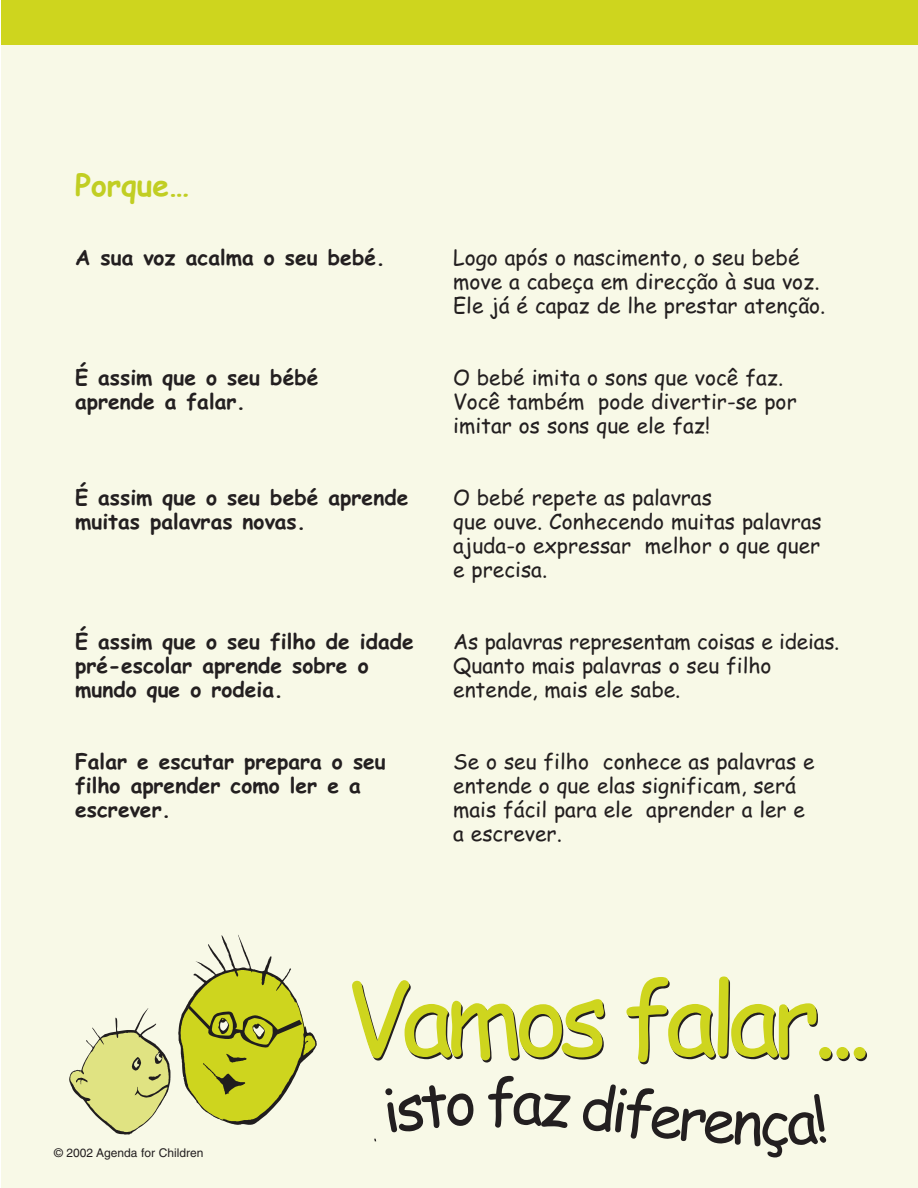
<style>
.page{position:relative;width:918px;height:1188px;background:#fff}
.page>*{position:absolute;margin:0;border:0;box-sizing:border-box;transform-origin:0 0}
.t1{font:700 30px "Comic Sans MS";color:#c1ce23}
.t2{font:21px/24px "Comic Sans MS";color:#231f20}
.t3{font:700 21px "Comic Sans MS";color:#231f20}
.t4{font:12px "Helvetica";color:#231f20}
</style>
<div class="page">
<div style="left:2px;top:29px;width:916px;height:1159px;background:#f8f9e7"></div>
<svg style="left:69px;top:1008px;width:101px;height:127px"></svg>
<svg style="left:178px;top:935px;width:139px;height:190px"></svg>
<div style="left:2px;top:0;width:916px;height:45px;background:#ced51e"></div>
<svg style="left:352px;top:980px;width:253px;height:83px"></svg>
<svg style="left:626px;top:977px;width:241px;height:87px"></svg>
<svg style="left:385px;top:1085px;width:89px;height:47px"></svg>
<svg style="left:488px;top:1076px;width:83px;height:52px"></svg>
<svg style="left:583px;top:1084px;width:243px;height:73px"></svg>
<h1 class="t1" style="left:75px;top:168px;width:116px">Porque…</h1>
<p class="t3" style="left:75px;top:245px;width:312px">A sua voz acalma o seu bebé.</p>
<p class="t2" style="left:453px;top:246px;width:374px">Logo após o nascimento, o seu bebé move a cabeça em direcção à sua voz.<br>Ele já é capaz de lhe prestar atenção.</p>
<p class="t3" style="left:75px;top:365px;width:245px">É assim que o seu bébé</p>
<p class="t2" style="left:453px;top:366px;width:332px">O bebé imita o sons que você faz.</p>
<p class="t3" style="left:75px;top:389px;width:172px">aprende a falar.</p>
<p class="t2" style="left:453px;top:390px;width:345px">Você também pode divertir-se por imitar os sons que ele faz!</p>
<p class="t3" style="left:75px;top:485px;width:335px">É assim que o seu bebé aprende</p>
<p class="t2" style="left:453px;top:486px;width:260px">O bebé repete as palavras</p>
<p class="t3" style="left:75px;top:509px;width:232px">muitas palavras novas.</p>
<p class="t2" style="left:453px;top:510px;width:370px;text-align:justify">que ouve. Conhecendo muitas palavras ajuda-o expressar melhor o que quer e precisa.</p>
<p class="t3" style="left:75px;top:629px;width:340px">É assim que o seu filho de idade</p>
<p class="t2" style="left:453px;top:630px;width:388px">As palavras representam coisas e ideias.</p>
<p class="t3" style="left:75px;top:653px;width:295px">pré-escolar aprende sobre o</p>
<p class="t2" style="left:453px;top:654px;width:320px">Quanto mais palavras o seu filho</p>
<p class="t3" style="left:75px;top:677px;width:210px">mundo que o rodeia.</p>
<p class="t2" style="left:453px;top:678px;width:229px">entende, mais ele sabe.</p>
<p class="t3" style="left:75px;top:749px;width:312px">Falar e escutar prepara o seu</p>
<p class="t2" style="left:453px;top:750px;width:363px">Se o seu filho conhece as palavras e</p>
<p class="t3" style="left:75px;top:773px;width:287px">filho aprender como ler e a</p>
<p class="t2" style="left:453px;top:774px;width:344px">entende o que elas significam, será</p>
<p class="t3" style="left:75px;top:797px;width:97px">escrever.</p>
<p class="t2" style="left:453px;top:798px;width:353px">mais fácil para ele aprender a ler e a escrever.</p>
<p class="t4" style="left:54px;top:1149px;width:151px">© 2002 Agenda for Children</p>
</div>
